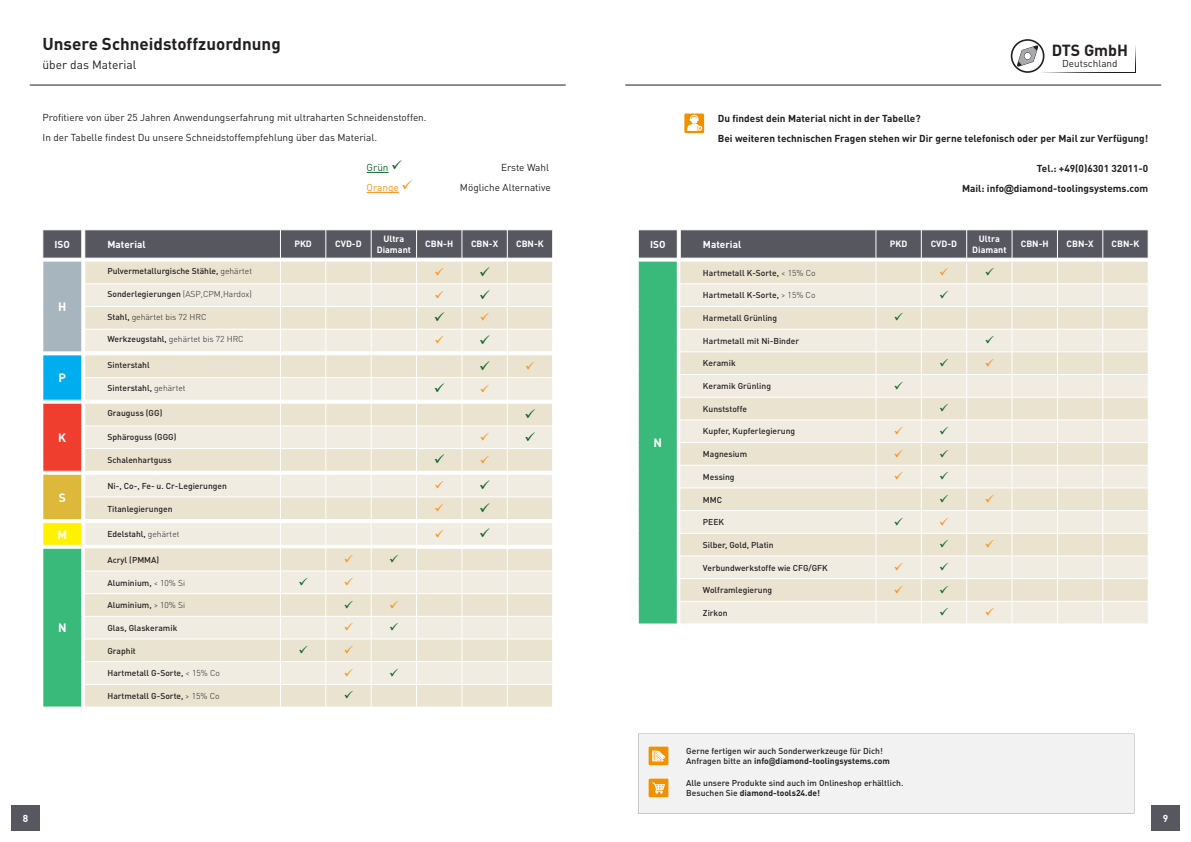
<style>
.page{position:relative;width:1191px;height:842px;background:#fff}
.page>*{position:absolute;margin:0;border:0;box-sizing:border-box;transform-origin:0 0}
.t1{font:700 17px "DIN Pro";color:#231f20}
.t2{font:700 15.9px "DIN Pro";color:#231f20}
.t3{font:12px "DIN Pro";color:#231f20}
.t4{font:700 12px "DIN Pro";color:#fff}
.t5{font:700 10px/20px "DIN Pro";color:#231f20}
.t6{font:10px/20px "DIN Pro";color:#231f20}
.t7{font:700 10px "DIN Pro";color:#fff}
.t8{font:10px "DIN Pro";color:#f7931d}
.t9{font:10px "DIN Pro";color:#0f6525}
.t10{font:9.9px "DIN Pro";color:#231f20}
.t11{font:700 9px/10.8px "DIN Pro";color:#fff;text-align:center}
.t12{font:500 8.5px/10.2px "DIN Pro";color:#231f20}
.t13{font:300 8.5px "DIN Pro";color:#231f20}
.s1{font-weight:300}
.s2{font-weight:500}
.s3{font-family:"Arial"}
.s4{font-weight:700}
.s5{font-family:"Arial Narrow";font-weight:700}
</style>
<div class="page">
<div style="left:638px;top:734px;width:496px;height:80px;background:#f2f2f2"></div>
<div style="left:1151px;top:805px;width:28px;height:26px;background:#575760"></div>
<div style="left:11px;top:805px;width:29px;height:26px;background:#575760"></div>
<svg style="left:1044px;top:72px;width:91px;height:1px"></svg>
<svg style="left:1135px;top:46px;width:1px;height:26px"></svg>
<svg style="left:1010px;top:39px;width:34px;height:34px"></svg>
<hr style="left:30px;top:85px;width:536px;height:1px;background:#231f20">
<hr style="left:625px;top:85px;width:536px;height:1px;background:#231f20">
<svg style="left:367px;top:172px;width:21px;height:1px"></svg>
<hr style="left:367px;top:192px;width:32px;height:1px;background:#f7931d">
<div style="left:684px;top:114px;width:20px;height:19px;background:#f29100"></div>
<svg style="left:687px;top:114px;width:15px;height:17px"></svg>
<svg style="left:43px;top:230px;width:510px;height:477px;background:#dcdbcd"></svg>
<svg style="left:638px;top:230px;width:510px;height:394px;background:#daddce"></svg>
<h1 class="t1" style="left:43px;top:32px;width:240px">Unsere Schneidstoffzuordnung</h1>
<h3 class="t3" style="left:43px;top:56px;width:95px">über das Material</h3>
<p class="t6" style="left:43px;top:107px;width:385px">Profitiere von über 25 Jahren Anwendungserfahrung mit ultraharten Schneidenstoffen.<br>In der Tabelle findest Du unsere Schneidstoffempfehlung über das Material.</p>
<p class="t9" style="left:367px;top:161px;width:37px">Grün ✓</p>
<p class="t6" style="left:501px;top:157px;width:49px">Erste Wahl</p>
<p class="t8" style="left:367px;top:181px;width:47px">Orange ✓</p>
<p class="t6" style="left:460px;top:177px;width:92px">Mögliche Alternative</p>
<p class="t7" style="left:55px;top:237px;width:17px">ISO</p>
<p class="t7" style="left:107px;top:237px;width:40px">Material</p>
<p class="t11" style="left:294px;top:238px;width:19px">PKD</p>
<p class="t11" style="left:335px;top:238px;width:28px">CVD-D</p>
<p class="t11" style="left:377px;top:233px;width:36px">Ultra<br>Diamant</p>
<p class="t11" style="left:425px;top:238px;width:29px">CBN-H</p>
<p class="t11" style="left:471px;top:238px;width:29px">CBN-X</p>
<p class="t11" style="left:516px;top:238px;width:29px">CBN-K</p>
<h3 class="t4" style="left:58px;top:299px;width:10px">H</h3>
<h3 class="t4" style="left:59px;top:370px;width:9px">P</h3>
<h3 class="t4" style="left:58px;top:429px;width:9px">K</h3>
<h3 class="t4" style="left:59px;top:489px;width:9px">S</h3>
<p class="t12" style="left:107px;top:266px;width:146px">Pulvermetallurgische Stähle, <span class="s1">gehärtet</span></p>
<p class="t12" style="left:107px;top:289px;width:146px">Sonderlegierungen <span class="s1">(ASP,CPM,Hardox)</span></p>
<p class="t13" style="left:107px;top:311px;width:100px"><span class="s2">Stahl,</span> gehärtet bis 72 HRC</p>
<p class="t13" style="left:107px;top:334px;width:138px"><span class="s2">Werkzeugstahl,</span> gehärtet bis 72 HRC</p>
<p class="t12" style="left:107px;top:360px;width:44px">Sinterstahl</p>
<p class="t12" style="left:107px;top:382px;width:80px">Sinterstahl, <span class="s1">gehärtet</span></p>
<p class="t12" style="left:107px;top:408px;width:56px">Grauguss (GG)</p>
<p class="t12" style="left:107px;top:432px;width:70px">Sphäroguss (GGG)</p>
<p class="t12" style="left:107px;top:455px;width:66px">Schalenhartguss</p>
<p class="t12" style="left:107px;top:480px;width:121px">Ni-, Co-, Fe- u. Cr-Legierungen</p>
<p class="t12" style="left:107px;top:503px;width:67px">Titanlegierungen</p>
<h3 class="t4" style="left:57px;top:526px;width:11px">M</h3>
<p class="t12" style="left:107px;top:529px;width:74px">Edelstahl, <span class="s1">gehärtet</span></p>
<h3 class="t4" style="left:58px;top:620px;width:10px">N</h3>
<p class="t12" style="left:107px;top:554px;width:53px">Acryl (PMMA)</p>
<p class="t12" style="left:107px;top:577px;width:79px">Aluminium, <span class="s1">&lt; 10% Si</span></p>
<p class="t12" style="left:107px;top:600px;width:79px">Aluminium, <span class="s1">&gt; 10% Si</span></p>
<p class="t12" style="left:107px;top:622px;width:71px">Glas, Glaskeramik</p>
<p class="t12" style="left:107px;top:645px;width:30px">Graphit</p>
<p class="t12" style="left:107px;top:668px;width:114px">Hartmetall G-Sorte, <span class="s1">&lt; 15% Co</span></p>
<p class="t12" style="left:107px;top:690px;width:114px">Hartmetall G-Sorte, <span class="s1">&gt; 15% Co</span></p>
<h2 class="t2" style="left:1051px;top:40px;width:78px">DTS GmbH</h2>
<p class="t10" style="left:1062px;top:57px;width:57px">Deutschland</p>
<p class="t5" style="left:718px;top:108px;width:432px">Du findest dein Material nicht in der Tabelle?<br>Bei weiteren technischen Fragen stehen wir Dir gerne telefonisch oder per Mail zur Verfügung!</p>
<p class="t5" style="left:962px;top:158px;width:188px;text-align:right">Tel.: +49(0)6301 32011-0<br>Mail: info<span class="s3">@</span>diamond-toolingsystems.com</p>
<p class="t7" style="left:650px;top:237px;width:17px">ISO</p>
<p class="t7" style="left:703px;top:237px;width:40px">Material</p>
<p class="t11" style="left:890px;top:238px;width:19px">PKD</p>
<p class="t11" style="left:930px;top:238px;width:28px">CVD-D</p>
<p class="t11" style="left:972px;top:233px;width:36px">Ultra<br>Diamant</p>
<p class="t11" style="left:1020px;top:238px;width:29px">CBN-H</p>
<p class="t11" style="left:1066px;top:238px;width:29px">CBN-X</p>
<p class="t11" style="left:1111px;top:238px;width:29px">CBN-K</p>
<h3 class="t4" style="left:653px;top:435px;width:10px">N</h3>
<p class="t12" style="left:703px;top:267px;width:114px">Hartmetall K-Sorte, <span class="s1">&lt; 15% Co</span></p>
<p class="t12" style="left:703px;top:290px;width:114px">Hartmetall K-Sorte, <span class="s1">&gt; 15% Co</span></p>
<p class="t12" style="left:703px;top:313px;width:76px">Harmetall Grünling</p>
<p class="t12" style="left:703px;top:335px;width:98px">Hartmetall mit Ni-Binder</p>
<p class="t12" style="left:703px;top:358px;width:34px">Keramik</p>
<p class="t12" style="left:703px;top:381px;width:70px">Keramik Grünling</p>
<p class="t12" style="left:703px;top:403px;width:45px">Kunststoffe</p>
<p class="t12" style="left:703px;top:426px;width:94px">Kupfer, Kupferlegierung</p>
<p class="t12" style="left:703px;top:449px;width:46px">Magnesium</p>
<p class="t12" style="left:703px;top:471px;width:33px">Messing</p>
<p class="t12" style="left:703px;top:494px;width:21px">MMC</p>
<p class="t12" style="left:703px;top:517px;width:23px">PEEK</p>
<p class="t12" style="left:703px;top:539px;width:72px">Silber, Gold, Platin</p>
<p class="t12" style="left:703px;top:562px;width:126px">Verbundwerkstoffe wie CFG/GFK</p>
<p class="t12" style="left:703px;top:585px;width:71px">Wolframlegierung</p>
<p class="t12" style="left:703px;top:607px;width:26px">Zirkon</p>
<p class="t12" style="left:686px;top:746px;width:205px">Gerne fertigen wir auch Sonderwerkzeuge für Dich!<br>Anfragen bitte an <span class="s4">info</span><span class="s5">@</span><span class="s4">diamond-toolingsystems.com</span></p>
<p class="t12" style="left:686px;top:777px;width:219px">Alle unsere Produkte sind auch im Onlineshop erhältlich.<br>Besuchen Sie <span class="s4">diamond-tools24.de!</span></p>
<p class="t7" style="left:23px;top:811px;width:7px">8</p>
<p class="t7" style="left:1162px;top:811px;width:7px">9</p>
</div>
